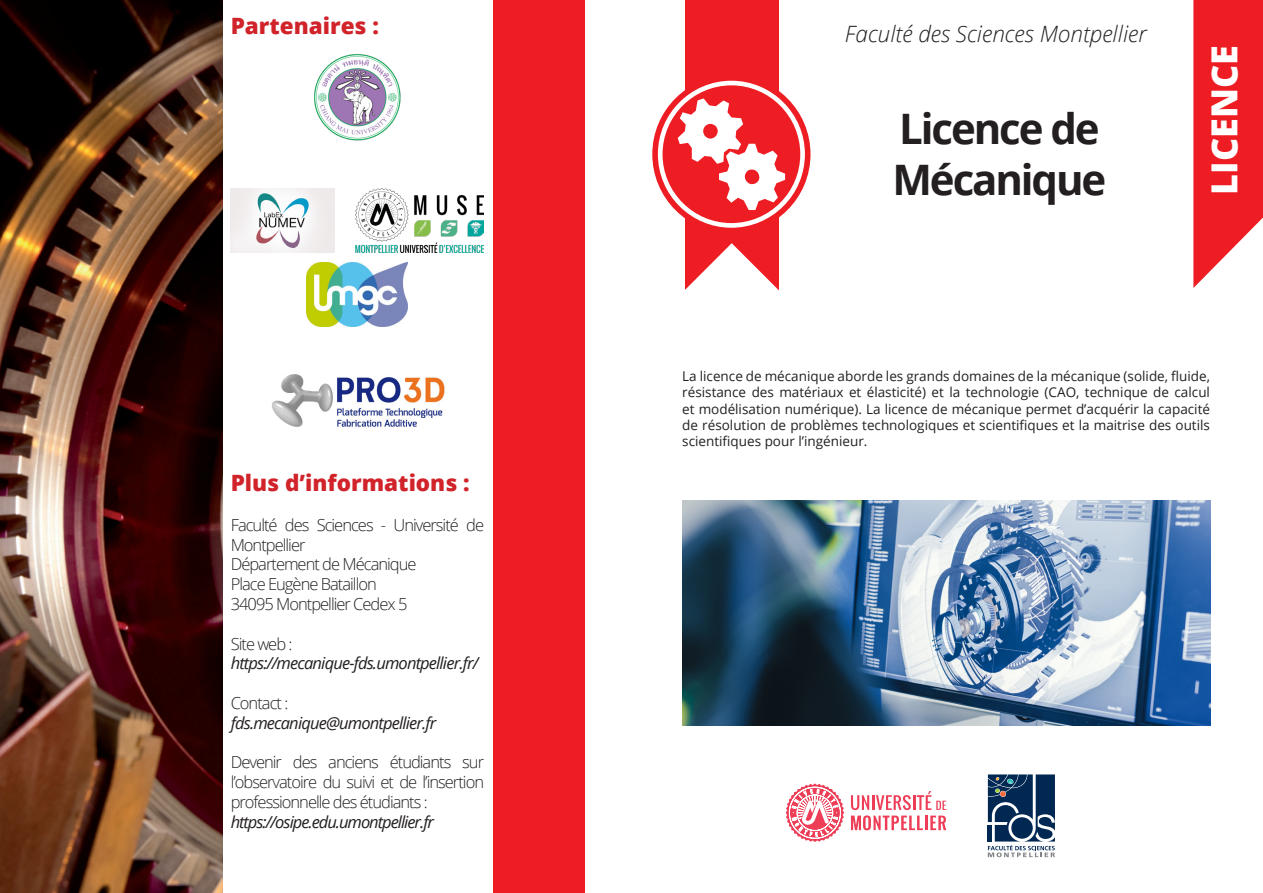
<style>
.page{position:relative;width:1263px;height:893px;background:#fff}
.page>*{position:absolute;margin:0;border:0;box-sizing:border-box;transform-origin:0 0}
.t1{font:700 42px "Open Sans";letter-spacing:-.05em;color:#231f20}
.t2{font:800 36px "Open Sans";color:#fff}
.t3{font:800 22.5px "Open Sans";color:#d1232a}
.t4{font:italic 300 22.5px "Open Sans";color:#231f20}
.t5{font:300 16.5px/19.8px "Open Sans";letter-spacing:-.06em;color:#231f20}
.t6{font:italic 16.5px "Open Sans";letter-spacing:-.05em;color:#231f20}
.t7{font:13.5px/16.2px "Open Sans";color:#231f20;text-align:justify}
</style>
<div class="page">
<div style="left:493px;top:0;width:91px;height:893px;background:#ee1d23"></div>
<svg style="left:1193px;top:0;width:70px;height:288px"></svg>
<svg style="left:786px;top:783px;width:58px;height:59px"></svg>
<svg style="left:851px;top:791px;width:95px;height:39px"></svg>
<svg style="left:988px;top:774px;width:67px;height:83px"></svg>
<img style="left:0;top:0;width:222px;height:893px">
<div style="left:685px;top:0;width:94px;height:291px;background:#ee1d23"></div>
<svg style="left:685px;top:243px;width:94px;height:48px"></svg>
<img style="left:682px;top:501px;width:528px;height:225px">
<div style="left:652px;top:75px;width:158px;height:158px;background:#ee1d23;border-radius:50%"></div>
<svg style="left:658px;top:81px;width:147px;height:147px"></svg>
<img style="left:231px;top:188px;width:104px;height:64px">
<img style="left:355px;top:188px;width:129px;height:64px">
<img style="left:307px;top:262px;width:101px;height:65px">
<img style="left:271px;top:374px;width:174px;height:53px">
<img style="left:314px;top:54px;width:87px;height:87px">
<p class="t3" style="left:231px;top:9px;width:150px">Partenaires :</p>
<p class="t3" style="left:231px;top:466px;width:240px">Plus d’informations :</p>
<p class="t5" style="left:231px;top:514px;width:255px">Faculté des Sciences - Université de<br>Montpellier</p>
<p class="t5" style="left:231px;top:554px;width:187px">Département de Mécanique</p>
<p class="t5" style="left:231px;top:574px;width:148px">Place Eugène Bataillon</p>
<p class="t5" style="left:231px;top:594px;width:178px">34095 Montpellier Cedex 5</p>
<p class="t5" style="left:231px;top:633px;width:63px">Site web :</p>
<p class="t6" style="left:231px;top:652px;width:249px">https://mecanique-fds.umontpellier.fr/</p>
<p class="t5" style="left:231px;top:693px;width:59px">Contact :</p>
<p class="t6" style="left:231px;top:712px;width:207px">fds.mecanique@umontpellier.fr</p>
<p class="t5" style="left:231px;top:752px;width:255px;text-align:justify">Devenir des anciens étudiants sur l’observatoire du suivi et de l’insertion professionnelle des étudiants :</p>
<p class="t6" style="left:231px;top:811px;width:205px">https://osipe.edu.umontpellier.fr</p>
<p class="t4" style="left:845px;top:18px;width:303px">Faculté des Sciences Montpellier</p>
<p class="t1" style="left:899px;top:99px;width:202px">Licence de</p>
<p class="t1" style="left:892px;top:150px;width:215px">Mécanique</p>
<p class="t2" style="left:1197px;top:195px;width:151px;rotate:-90deg">LICENCE</p>
<p class="t7" style="left:682px;top:368px;width:529px">La licence de mécanique aborde les grands domaines de la mécanique (solide, fluide, résistance des matériaux et élasticité) et la technologie (CAO, technique de calcul et modélisation numérique). La licence de mécanique permet d’acquérir la capacité de résolution de problèmes technologiques et scientifiques et la maitrise des outils scientifiques pour l’ingénieur.</p>
</div>
